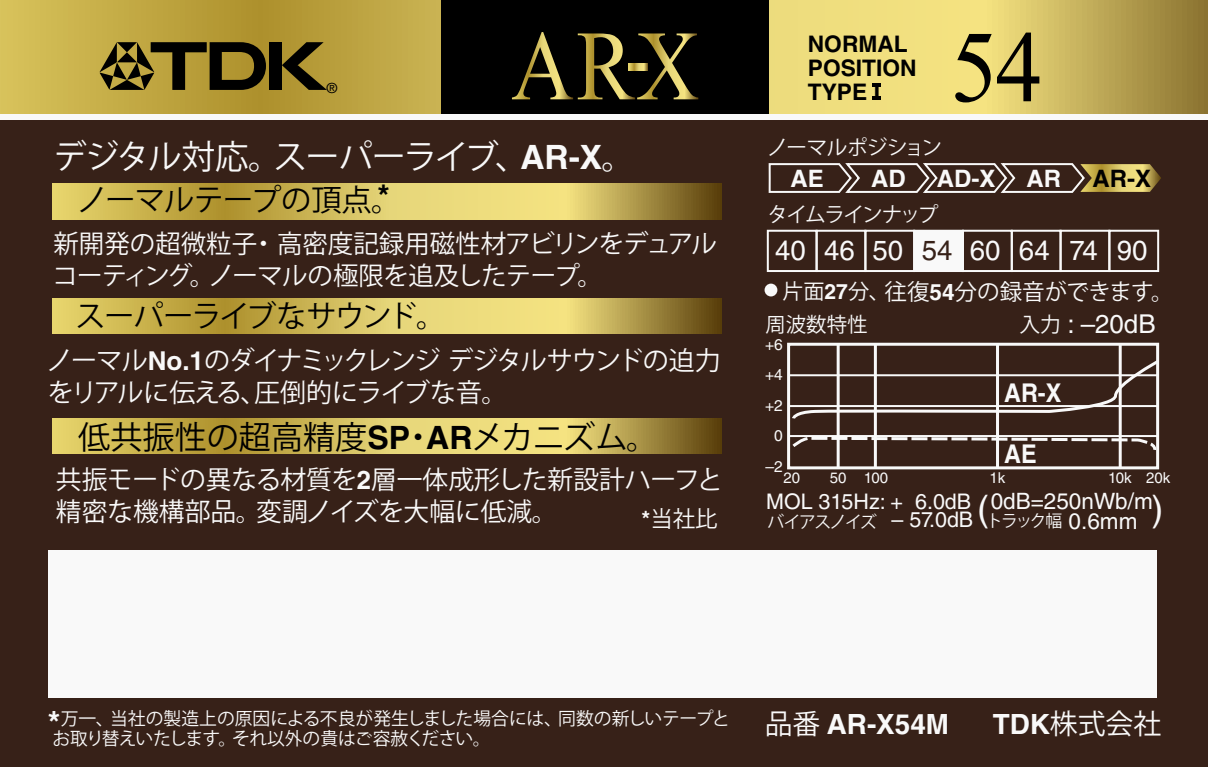
<style>
.page{position:relative;width:1208px;height:767px;background:#fff}
.page>*{position:absolute;margin:0;border:0;box-sizing:border-box;transform-origin:0 0}
.t1{font:101.6px "Times New Roman";color:#000;scale:.93 1}
.t2{font:36px "Helvetica LT Std";color:#f9f9f9}
.t3{font:33.6px "Koz Go Pr 6 N";letter-spacing:-.03em;color:#f9f9f9}
.t4{font:32px "Koz Go Pr 6 N";color:#000}
.t5{font:700 32px "Helvetica LT Std";color:#f9f9f9}
.t6{font:30px "Koz Go Pr 6 N";letter-spacing:-.05em;color:#000}
.t7{font:30px "Koz Go Pr 6 N";letter-spacing:-.03em;color:#000}
.t8{font:700 28px "Helvetica LT Std";color:#f9f9f9}
.t9{font:28px "Koz Go Pr 6 N";color:#f9f9f9}
.t10{font:27.6px "Helvetica LT Std";color:#f9f9f9}
.t11{font:26px/32px "Koz Go Pr 6 N";letter-spacing:-.05em;color:#f9f9f9}
.t12{font:26px "Helvetica LT Std";color:#f9f9f9}
.t13{font:700 26px "Helvetica LT Std";color:#f9f9f9;scale:.91 1}
.t14{font:25.6px/32px "Koz Go Pr 6 N";letter-spacing:-.01em;color:#f9f9f9}
.t15{font:700 24px "Helvetica LT Std";color:#f9f9f9}
.t16{font:700 24px "Helvetica LT Std";color:#000}
.t17{font:700 22.8px/24px "Helvetica LT Std";color:#000}
.t18{font:22.4px "Koz Go Pr 6 N";color:#f9f9f9}
.t19{font:22.4px "Helvetica LT Std";color:#f9f9f9}
.t20{font:21.6px "Helvetica LT Std";color:#f9f9f9}
.t21{font:20.8px "Koz Go Pr 6 N";color:#f9f9f9}
.t22{font:20.4px "Koz Go Pr 6 N";letter-spacing:-.035em;color:#f9f9f9}
.t23{font:20.4px "Koz Go Pr 6 N";letter-spacing:-.085em;color:#f9f9f9}
.t24{font:20.4px "Koz Go Pr 6 N";letter-spacing:-.06em;color:#f9f9f9}
.t25{font:18px/20px "Koz Go Pr 6 N";letter-spacing:-.01em;color:#f9f9f9}
.t26{font:16.8px "Koz Go Pr 6 N";letter-spacing:-.085em;color:#f9f9f9}
.t27{font:15.6px/30.8px "Helvetica LT Std";color:#f9f9f9;text-align:center}
.t28{font:15.2px "Helvetica LT Std";color:#f9f9f9}
.t29{font:14px "Helvetica LT Std";color:#000}
.s1{font-family:"Helvetica LT Std";font-weight:700}
.s2{font-family:"Helvetica LT Std";font-weight:700;font-size:31.2px}
.s3{color:#372118}
.s4{font-size:21.2px}
.s5{font-family:"Helvetica LT Std";font-weight:700;font-size:21.2px}
.s6{font-family:"Koz Go Pr 6 N";font-weight:400}
</style>
<div class="page">
<div style="left:0;top:39px;width:1208px;height:727px;background:#372118"></div>
<div style="left:48px;top:549px;width:1109px;height:148px;background:#f9f9f9"></div>
<div style="left:0;top:66px;width:1208px;height:53px;background:linear-gradient(to right,#f9f9f9,#f9f9f9)"></div>
<svg style="left:0;top:0;width:1208px;height:113px"></svg>
<svg style="left:52px;top:184px;width:670px;height:35px"></svg>
<svg style="left:52px;top:298px;width:670px;height:35px"></svg>
<svg style="left:52px;top:418px;width:670px;height:35px"></svg>
<div style="left:441px;top:0;width:327px;height:113px;background:#000"></div>
<hr style="left:1119px;top:344px;width:3px;height:124px;background:#f9f9f9">
<div style="left:787px;top:343px;width:372px;height:126px;border:3px solid #f9f9f9"></div>
<hr style="left:837px;top:344px;width:3px;height:124px;background:#f9f9f9">
<hr style="left:874px;top:344px;width:3px;height:124px;background:#f9f9f9">
<hr style="left:996px;top:344px;width:3px;height:124px;background:#f9f9f9">
<hr style="left:788px;top:374px;width:369px;height:2px;background:#f9f9f9">
<hr style="left:788px;top:405px;width:370px;height:2px;background:#f9f9f9">
<hr style="left:788px;top:435px;width:369px;height:2px;background:#f9f9f9">
<svg style="left:790px;top:358px;width:370px;height:63px"></svg>
<svg style="left:790px;top:437px;width:367px;height:16px"></svg>
<svg style="left:768px;top:163px;width:393px;height:30px"></svg>
<div style="left:767px;top:230px;width:50px;height:42px;border:2px solid #f9f9f9"></div>
<div style="left:815px;top:230px;width:51px;height:42px;border:2px solid #f9f9f9"></div>
<div style="left:864px;top:230px;width:51px;height:42px;border:2px solid #f9f9f9"></div>
<div style="left:913px;top:230px;width:51px;height:42px;border:2px solid #f9f9f9"></div>
<div style="left:962px;top:230px;width:51px;height:42px;border:2px solid #f9f9f9"></div>
<div style="left:1011px;top:230px;width:50px;height:42px;border:2px solid #f9f9f9"></div>
<div style="left:1059px;top:230px;width:51px;height:42px;border:2px solid #f9f9f9"></div>
<div style="left:1108px;top:230px;width:51px;height:42px;border:2px solid #f9f9f9"></div>
<div style="left:915px;top:231px;width:49px;height:40px;background:#f9f9f9"></div>
<svg style="left:512px;top:32px;width:186px;height:67px"></svg>
<svg style="left:282px;top:42px;width:45px;height:48px"></svg>
<svg style="left:99px;top:42px;width:167px;height:48px"></svg>
<div style="left:269px;top:42px;width:12px;height:48px;background:#000"></div>
<svg style="left:872px;top:84px;width:9px;height:3px"></svg>
<svg style="left:872px;top:97px;width:9px;height:3px"></svg>
<div style="left:764px;top:283px;width:13px;height:13px;background:#f9f9f9;border-radius:50%"></div>
<p class="t29" style="left:327px;top:80px;width:12px">®</p>
<h3 class="t3" style="left:53px;top:138px;width:583px">デジタル対応。スーパーライブ、<span class="s1">AR-X</span>。</h3>
<p class="t7" style="left:77px;top:183px;width:325px">ノーマルテープの頂点。<span class="s2">*</span></p>
<p class="t14" style="left:52px;top:228px;width:666px">新開発の超微粒子・高密度記録用磁性材アビリンをデュアルコーティング。ノーマルの極限を追及したテープ。</p>
<p class="t6" style="left:75px;top:299px;width:372px">スーパーライブなサウンド。</p>
<p class="t11" style="left:47px;top:344px;width:675px">ノーマル<span class="s1">No.1</span>のダイナミックレンジデジタルサウンドの迫力をリアルに伝える、圧倒的にライブな音。</p>
<p class="t4" style="left:78px;top:419px;width:581px">低共振性の超高精度<span class="s1">SP</span>・<span class="s1">AR</span>メカニズム。</p>
<p class="t14" style="left:56px;top:463px;width:668px">共振モードの異なる材質を<span class="s1">2</span>層一体成形した新設計ハーフと精密な機構部品。変調ノイズを大幅に低減。</p>
<p class="t18" style="left:642px;top:505px;width:77px"><span class="s1">*</span>当社比</p>
<p class="t17" style="left:808px;top:32px;width:110px">NORMAL<br>POSITION<br>TYPE I</p>
<h1 class="t1" style="left:951px;top:-4px;width:100px">54</h1>
<p class="t22" style="left:767px;top:136px;width:176px">ノーマルポジション</p>
<p class="t15" style="left:790px;top:164px;width:35px">AE</p>
<p class="t15" style="left:871px;top:164px;width:36px">AD</p>
<p class="t15" style="left:937px;top:164px;width:60px">AD-X</p>
<p class="t15" style="left:1026px;top:164px;width:36px">AR</p>
<p class="t16" style="left:1092px;top:164px;width:60px">AR-X</p>
<p class="t23" style="left:767px;top:203px;width:172px">タイムラインナップ</p>
<p class="t10" style="left:775px;top:234px;width:374px">40 46 50 <span class="s3">54</span> 60 64 74 90</p>
<p class="t18" style="left:782px;top:279px;width:393px"><span class="s4">片面</span><span class="s5">27</span><span class="s4">分、</span>往復<span class="s1">54</span>分の録音ができます。</p>
<p class="t24" style="left:765px;top:313px;width:104px">周波数特性</p>
<p class="t21" style="left:1019px;top:312px;width:43px">入力</p>
<p class="t12" style="left:1067px;top:308px;width:90px">: –20dB</p>
<p class="t27" style="left:765px;top:329px;width:19px">+6 +4 +2<br>0 –2</p>
<p class="t13" style="left:1004px;top:376px;width:65px">AR-X</p>
<p class="t13" style="left:1004px;top:437px;width:37px">AE</p>
<p class="t28" style="left:783px;top:469px;width:18px">20</p>
<p class="t28" style="left:830px;top:469px;width:60px">50 100</p>
<p class="t28" style="left:989px;top:469px;width:17px">1k</p>
<p class="t28" style="left:1108px;top:469px;width:64px">10k 20k</p>
<p class="t19" style="left:991px;top:488px;width:164px">0dB=250nWb/m</p>
<p class="t20" style="left:766px;top:488px;width:207px">MOL 315Hz: + 6.0dB</p>
<p class="t20" style="left:891px;top:506px;width:83px">– 57.0dB</p>
<h2 class="t2" style="left:977px;top:488px;width:13px">(</h2>
<p class="t19" style="left:1068px;top:508px;width:96px">0.6mm <sup>)</sup></p>
<p class="t26" style="left:767px;top:512px;width:111px">バイアスノイズ</p>
<p class="t26" style="left:986px;top:511px;width:77px">トラック幅</p>
<p class="t25" style="left:52px;top:709px;width:679px;text-indent:8px">万一、当社の製造上の原因による不良が発生しました場合には、同数の新しいテープとお取り替えいたします。それ以外の貴はご容赦ください。</p>
<p class="t5" style="left:48px;top:702px;width:14px">*</p>
<p class="t8" style="left:765px;top:706px;width:186px"><span class="s6">品番</span> AR-X54M</p>
<p class="t9" style="left:993px;top:707px;width:170px"><span class="s1">TDK</span>株式会社</p>
</div>
